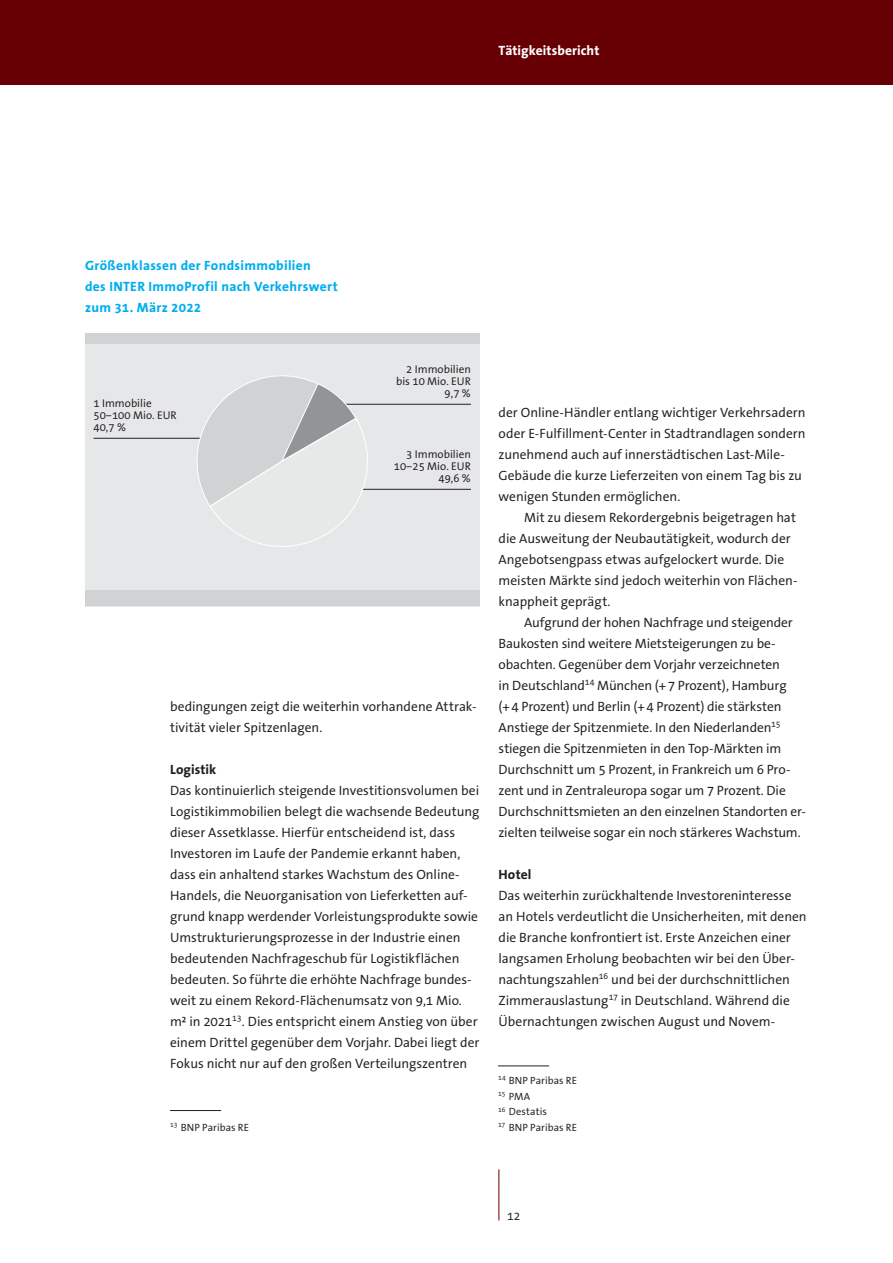
<style>
.page{position:relative;width:893px;height:1263px;background:#fff}
.page>*{position:absolute;margin:0;border:0;box-sizing:border-box;transform-origin:0 0}
.t1{font:13.5px/21px "The Sans Office";letter-spacing:-.005em;color:#231f20}
.t2{font:700 13.5px/21px "The Sans Office";letter-spacing:.025em;color:#00aeef}
.t3{font:700 13.5px "The Sans Office";letter-spacing:.005em;color:#fff}
.t4{font:700 13.5px "The Sans Office";letter-spacing:.005em;color:#231f20}
.t5{font:12px "The Sans Office";color:#231f20}
.t6{font:11.25px/12px "The Sans Office";color:#231f20;text-align:right}
.t7{font:10.5px/15.8px "The Sans Office";letter-spacing:.01em;color:#231f20}
</style>
<div class="page">
<div style="left:0;top:0;width:893px;height:85px;background:#660005"></div>
<hr style="left:498px;top:1169px;width:2px;height:51px;background:#9e544a">
<div style="left:85px;top:333px;width:394px;height:273px;background:#e6e7e9"></div>
<hr style="left:282px;top:404px;width:189px;height:1px;background:#231f20">
<hr style="left:94px;top:438px;width:188px;height:1px;background:#231f20">
<hr style="left:282px;top:489px;width:189px;height:1px;background:#231f20">
<svg style="left:185px;top:375px;width:195px;height:172px"></svg>
<div style="left:85px;top:590px;width:394px;height:16px;background:#d1d2d4"></div>
<div style="left:85px;top:333px;width:394px;height:11px;background:#d1d2d4"></div>
<hr style="left:170px;top:1110px;width:51px;height:1px;background:#231f20">
<hr style="left:498px;top:1065px;width:51px;height:1px;background:#231f20">
<p class="t3" style="left:499px;top:44px;width:102px">Tätigkeitsbericht</p>
<p class="t2" style="left:85px;top:255px;width:254px">Größenklassen der Fondsimmobilien<br>des INTER ImmoProfil nach Verkehrswert zum 31. März 2022</p>
<p class="t6" style="left:94px;top:398px;width:85px;text-align:left">1 Immobilie<br>50–100 Mio. EUR<br>40,7 %</p>
<p class="t6" style="left:396px;top:364px;width:76px">2 Immobilien bis 10 Mio. EUR<br>9,7 %</p>
<p class="t6" style="left:394px;top:449px;width:78px">3 Immobilien<br>10–25 Mio. EUR<br>49,6 %</p>
<p class="t1" style="left:170px;top:697px;width:308px">bedingungen zeigt die weiterhin vorhandene Attrak&shy;tivität vieler Spitzenlagen.</p>
<p class="t4" style="left:170px;top:762px;width:48px">Logistik</p>
<p class="t1" style="left:170px;top:781px;width:311px">Das kontinuierlich steigende Investitionsvolumen bei Logistikimmobilien belegt die wachsende Bedeutung dieser Assetklasse. Hierfür entscheidend ist, dass Investoren im Laufe der Pandemie erkannt haben, dass ein anhaltend starkes Wachstum des Online-Handels, die Neuorganisation von Lieferketten auf&shy;grund knapp werdender Vorleistungsprodukte sowie Umstrukturierungsprozesse in der Industrie einen bedeutenden Nachfrageschub für Logistikflächen bedeuten. So führte die erhöhte Nachfrage bundes&shy;weit zu einem Rekord-Flächenumsatz von 9,1 Mio. m² in 2021<sup>13</sup>. Dies entspricht einem Anstieg von über einem Drittel gegenüber dem Vorjahr. Dabei liegt der Fokus nicht nur auf den großen Verteilungszentren</p>
<p class="t7" style="left:170px;top:1120px;width:80px"><sup>13</sup> BNP Paribas RE</p>
<p class="t1" style="left:499px;top:403px;width:309px">der Online-Händler entlang wichtiger Verkehrsadern oder E-Fulfillment-Center in Stadtrandlagen sondern zunehmend auch auf innerstädtischen Last-Mile-Gebäude die kurze Lieferzeiten von einem Tag bis zu wenigen Stunden ermöglichen.</p>
<p class="t1" style="left:499px;top:508px;width:300px;text-indent:26px">Mit zu diesem Rekordergebnis beigetragen hat die Ausweitung der Neubautätigkeit, wodurch der Angebotsengpass etwas aufgelockert wurde. Die meisten Märkte sind jedoch weiterhin von Flächen&shy;knappheit geprägt.</p>
<p class="t1" style="left:499px;top:613px;width:309px;text-indent:26px">Aufgrund der hohen Nachfrage und steigender Baukosten sind weitere Mietsteigerungen zu be&shy;obachten. Gegenüber dem Vorjahr verzeichneten<br>in Deutschland<sup>14</sup> München (+7 Prozent), Hamburg (+4 Prozent) und Berlin (+4 Prozent) die stärksten Anstiege der Spitzenmiete. In den Niederlanden<sup>15 </sup>stiegen die Spitzenmieten in den Top-Märkten im Durchschnitt um 5 Prozent, in Frankreich um 6 Pro&shy;zent und in Zentraleuropa sogar um 7 Prozent. Die Durchschnittsmieten an den einzelnen Standorten er&shy;zielten teilweise sogar ein noch stärkeres Wachstum.</p>
<p class="t4" style="left:499px;top:867px;width:34px">Hotel</p>
<p class="t1" style="left:499px;top:886px;width:310px">Das weiterhin zurückhaltende Investoreninteresse an Hotels verdeutlicht die Unsicherheiten, mit denen die Branche konfrontiert ist. Erste Anzeichen einer langsamen Erholung beobachten wir bei den Über&shy;nachtungszahlen<sup>16</sup> und bei der durchschnittlichen Zimmerauslastung<sup>17</sup> in Deutschland. Während die Übernachtungen zwischen August und Novem-</p>
<p class="t7" style="left:498px;top:1073px;width:81px"><sup>14</sup> BNP Paribas RE<br><sup>15</sup> PMA<br><sup>16</sup> Destatis<br><sup>17</sup> BNP Paribas RE</p>
<p class="t5" style="left:507px;top:1210px;width:15px">12</p>
</div>
